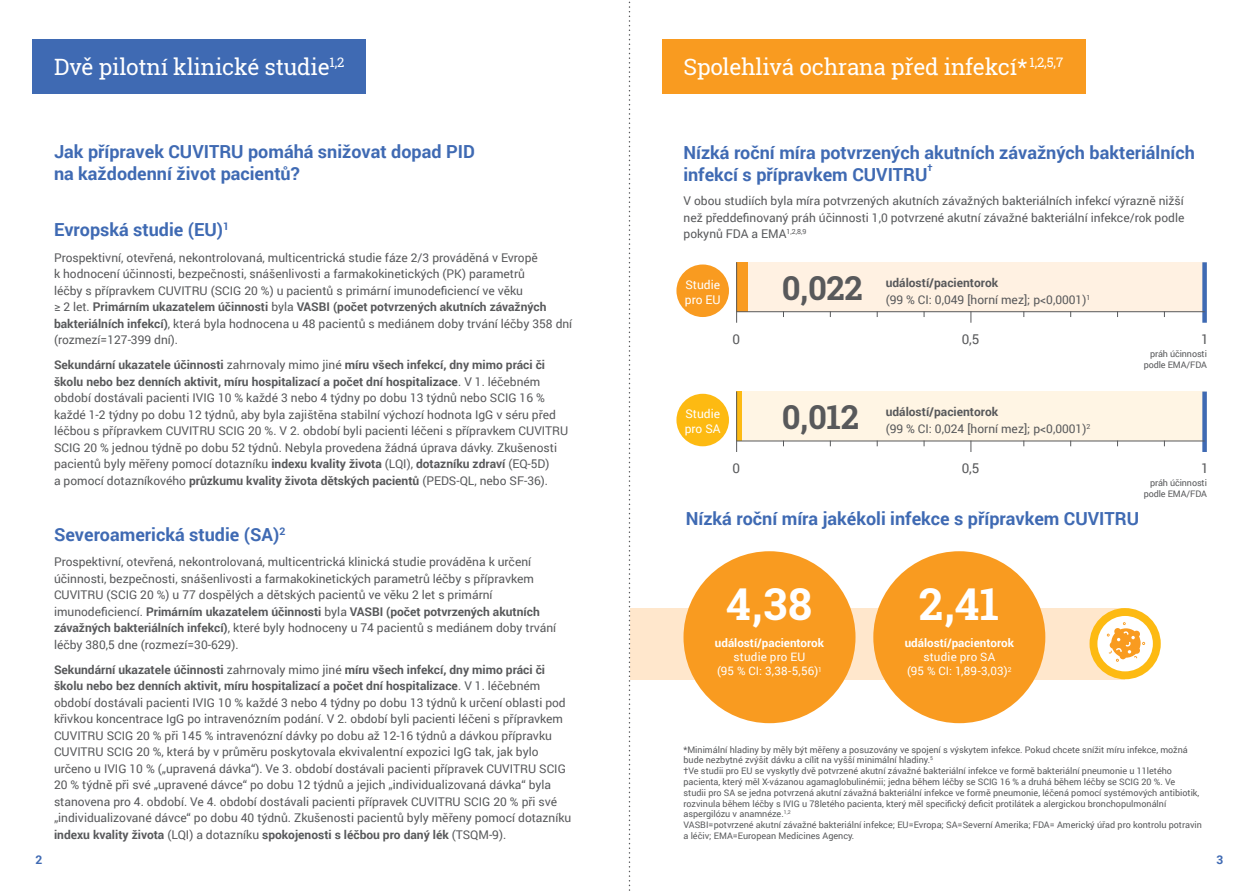
<style>
.page{position:relative;width:1259px;height:893px;background:#fff}
.page>*{position:absolute;margin:0;border:0;box-sizing:border-box;transform-origin:0 0}
.t1{font:700 43.95px "Roboto Slab";color:#fff}
.t2{font:700 33px "Roboto Slab";letter-spacing:-.01em;color:#58595b}
.t3{font:22.5px "Roboto Slab";letter-spacing:-.01em;color:#fff}
.t4{font:700 18px/21.6px "Roboto";color:#3f6ab3}
.t5{font:13.5px "Roboto";color:#58595b}
.t6{font:12px/16.5px "Roboto";color:#58595b}
.t7{font:12px/15px "Roboto";color:#fff}
.t8{font:700 12px "Roboto";color:#3f6ab3}
.t9{font:11.7px/14.4px "Roboto";letter-spacing:.02em;color:#fff;text-align:center}
.t10{font:700 11.7px "Roboto";color:#fff}
.t11{font:700 9.45px "Roboto";color:#3f6ab3}
.t12{font:9px/10.8px "Roboto";color:#58595b;text-align:right}
.s1{font-weight:700}
</style>
<div class="page">
<div style="left:630px;top:608px;width:495px;height:71px;background:#ffe7cc"></div>
<div style="left:683px;top:551px;width:172px;height:172px;background:#f99b20;border-radius:50%"></div>
<div style="left:873px;top:551px;width:172px;height:172px;background:#f99b20;border-radius:50%"></div>
<div style="left:736px;top:262px;width:468px;height:50px;background:#fff1e2"></div>
<div style="left:736px;top:392px;width:468px;height:49px;background:#fff5e4"></div>
<svg style="left:1202px;top:262px;width:4px;height:61px"></svg>
<svg style="left:1202px;top:392px;width:4px;height:60px"></svg>
<div style="left:736px;top:262px;width:12px;height:50px;background:#f99b20"></div>
<svg style="left:737px;top:392px;width:5px;height:49px"></svg>
<hr style="left:736px;top:311px;width:468px;height:1px;background:#58595b">
<hr style="left:736px;top:441px;width:468px;height:1px;background:#58595b">
<hr style="left:736px;top:262px;width:1px;height:61px;background:#58595b">
<hr style="left:736px;top:392px;width:1px;height:60px;background:#58595b">
<div style="left:676px;top:264px;width:53px;height:53px;background:#f99b20;border-radius:50%"></div>
<div style="left:676px;top:394px;width:53px;height:52px;background:#fdba12;border-radius:50%"></div>
<div style="left:33px;top:39px;width:333px;height:55px;background:#3f6ab3"></div>
<div style="left:662px;top:39px;width:424px;height:55px;background:#f99b20"></div>
<svg style="left:1089px;top:608px;width:71px;height:71px"></svg>
<svg style="left:629px;top:1px;width:1px;height:890px"></svg>
<h3 class="t3" style="left:54px;top:51px;width:292px">Dvě pilotní klinické studie<sup>1,2</sup></h3>
<h3 class="t3" style="left:683px;top:51px;width:381px">Spolehlivá ochrana před infekcí* <sup>1,2,5,7</sup></h3>
<h3 class="t4" style="left:54px;top:140px;width:422px">Jak přípravek CUVITRU pomáhá snižovat dopad PID na každodenní život pacientů?</h3>
<h3 class="t4" style="left:54px;top:218px;width:177px">Evropská studie (EU)<sup>1</sup></h3>
<p class="t6" style="left:54px;top:249px;width:520px">Prospektivní, otevřená, nekontrolovaná, multicentrická studie fáze 2/3 prováděná v Evropě<br>k hodnocení účinnosti, bezpečnosti, snášenlivosti a farmakokinetických (PK) parametrů<br>léčby s přípravkem CUVITRU (SCIG 20 %) u pacientů s primární imunodeficiencí ve věku<br>≥ 2 let. <span class="s1">Primárním ukazatelem účinnosti</span> byla <span class="s1">VASBI (počet potvrzených akutních závažných bakteriálních infekcí)</span>, která byla hodnocena u 48 pacientů s mediánem doby trvání léčby 358 dní (rozmezí=127-399 dní).</p>
<p class="t6" style="left:54px;top:356px;width:516px"><span class="s1">Sekundární ukazatele účinnosti</span> zahrnovaly mimo jiné <span class="s1">míru všech infekcí, dny mimo práci či školu nebo bez denních aktivit, míru hospitalizací a počet dní hospitalizace</span>. V 1. léčebném období dostávali pacienti IVIG 10 % každé 3 nebo 4 týdny po dobu 13 týdnů nebo SCIG 16 % každé 1-2 týdny po dobu 12 týdnů, aby byla zajištěna stabilní výchozí hodnota IgG v séru před léčbou s přípravkem CUVITRU SCIG 20 %. V 2. období byli pacienti léčeni s přípravkem CUVITRU SCIG 20 % jednou týdně po dobu 52 týdnů. Nebyla provedena žádná úprava dávky. Zkušenosti pacientů byly měřeny pomocí dotazníku <span class="s1">indexu kvality života</span> (LQI), <span class="s1">dotazníku zdraví</span> (EQ-5D)<br>a pomocí dotazníkového <span class="s1">průzkumu kvality života dětských pacientů</span> (PEDS-QL, nebo SF-36).</p>
<h3 class="t4" style="left:54px;top:523px;width:233px">Severoamerická studie (SA)<sup>2</sup></h3>
<p class="t6" style="left:54px;top:553px;width:504px">Prospektivní, otevřená, nekontrolovaná, multicentrická klinická studie prováděna k určení účinnosti, bezpečnosti, snášenlivosti a farmakokinetických parametrů léčby s přípravkem CUVITRU (SCIG 20 %) u 77 dospělých a dětských pacientů ve věku 2 let s primární imunodeficiencí. <span class="s1">Primárním ukazatelem účinnosti</span> byla <span class="s1">VASBI (počet potvrzených akutních závažných bakteriálních infekcí)</span>, které byly hodnoceny u 74 pacientů s mediánem doby trvání léčby 380,5 dne (rozmezí=30-629).</p>
<p class="t6" style="left:54px;top:661px;width:519px"><span class="s1">Sekundární ukazatele účinnosti</span> zahrnovaly mimo jiné <span class="s1">míru všech infekcí, dny mimo práci či školu nebo bez denních aktivit, míru hospitalizací a počet dní hospitalizace</span>. V 1. léčebném období dostávali pacienti IVIG 10 % každé 3 nebo 4 týdny po dobu 13 týdnů k určení oblasti pod křivkou koncentrace IgG po intravenózním podání. V 2. období byli pacienti léčeni s přípravkem CUVITRU SCIG 20 % při 145 % intravenózní dávky po dobu až 12-16 týdnů a dávkou přípravku CUVITRU SCIG 20 %, která by v průměru poskytovala ekvivalentní expozici IgG tak, jak bylo určeno u IVIG 10 % („upravená dávka“). Ve 3. období dostávali pacienti přípravek CUVITRU SCIG 20 % týdně při své „upravené dávce“ po dobu 12 týdnů a jejich „individualizovaná dávka“ byla stanovena pro 4. období. Ve 4. období dostávali pacienti přípravek CUVITRU SCIG 20 % při své „individualizované dávce“ po dobu 40 týdnů. Zkušenosti pacientů byly měřeny pomocí dotazníku <span class="s1">indexu kvality života</span> (LQI) a dotazníku <span class="s1">spokojenosti s léčbou pro daný lék</span> (TSQM-9).</p>
<h3 class="t4" style="left:683px;top:141px;width:513px">Nízká roční míra potvrzených akutních závažných bakteriálních infekcí s přípravkem CUVITRU</h3>
<p class="t11" style="left:927px;top:161px;width:7px">†</p>
<p class="t6" style="left:683px;top:192px;width:502px;text-align:justify">V obou studiích byla míra potvrzených akutních závažných bakteriálních infekcí výrazně nižší než předdefinovaný práh účinnosti 1,0 potvrzené akutní závažné bakteriální infekce/rok podle pokynů FDA a EMA<sup>1,2,8,9</sup></p>
<p class="t7" style="left:685px;top:276px;width:37px">Studie pro EU</p>
<p class="t5" style="left:732px;top:329px;width:9px">0</p>
<p class="t7" style="left:685px;top:406px;width:37px">Studie pro SA</p>
<p class="t5" style="left:732px;top:459px;width:9px">0</p>
<h2 class="t2" style="left:782px;top:265px;width:82px">0,022</h2>
<h2 class="t2" style="left:782px;top:395px;width:79px">0,012</h2>
<p class="t6" style="left:885px;top:274px;width:206px"><span class="s1">událostí/pacientorok<br></span>(99 % CI: 0,049 [horní mez]; p&lt;0,0001)<sup>1</sup></p>
<p class="t5" style="left:961px;top:329px;width:19px">0,5</p>
<p class="t6" style="left:885px;top:403px;width:206px"><span class="s1">událostí/pacientorok<br></span>(99 % CI: 0,024 [horní mez]; p&lt;0,0001)<sup>2</sup></p>
<p class="t5" style="left:961px;top:459px;width:19px">0,5</p>
<p class="t5" style="left:1201px;top:329px;width:9px">1</p>
<p class="t12" style="left:1143px;top:348px;width:65px">práh účinnosti podle EMA/FDA</p>
<p class="t5" style="left:1201px;top:459px;width:9px">1</p>
<p class="t12" style="left:1143px;top:477px;width:65px">práh účinnosti podle EMA/FDA</p>
<h3 class="t4" style="left:686px;top:507px;width:455px">Nízká roční míra jakékoli infekce s přípravkem CUVITRU</h3>
<h1 class="t1" style="left:726px;top:574px;width:87px">4,38</h1>
<p class="t10" style="left:715px;top:634px;width:111px">událostí/pacientorok</p>
<p class="t9" style="left:717px;top:649px;width:106px">studie pro EU<br>(95 % CI: 3,38-5,56)<sup>1</sup></p>
<h1 class="t1" style="left:918px;top:574px;width:82px">2,41</h1>
<p class="t10" style="left:904px;top:634px;width:111px">událostí/pacientorok</p>
<p class="t9" style="left:907px;top:649px;width:106px">studie pro SA<br>(95 % CI: 1,89-3,03)<sup>2</sup></p>
<p class="t12" style="left:683px;top:744px;width:520px;text-align:left">*Minimální hladiny by měly být měřeny a posuzovány ve spojení s výskytem infekce. Pokud chcete snížit míru infekce, možná bude nezbytné zvýšit dávku a cílit na vyšší minimální hladiny.<sup>5<br></sup>†Ve studii pro EU se vyskytly dvě potvrzené akutní závažné bakteriální infekce ve formě bakteriální pneumonie u 11letého pacienta, který měl X-vázanou agamaglobulinémii; jedna během léčby se SCIG 16 % a druhá během léčby se SCIG 20 %. Ve<br>studii pro SA se jedna potvrzená akutní závažná bakteriální infekce ve formě pneumonie, léčená pomocí systémových antibiotik, rozvinula během léčby s IVIG u 78letého pacienta, který měl specifický deficit protilátek a alergickou bronchopulmonální aspergilózu v anamnéze.<sup>1,2<br></sup>VASBI=potvrzené akutní závažné bakteriální infekce; EU=Evropa; SA=Severní Amerika; FDA= Americký úřad pro kontrolu potravin a léčiv; EMA=European Medicines Agency.</p>
<p class="t8" style="left:36px;top:851px;width:8px">2</p>
<p class="t8" style="left:1216px;top:851px;width:8px">3</p>
</div>
